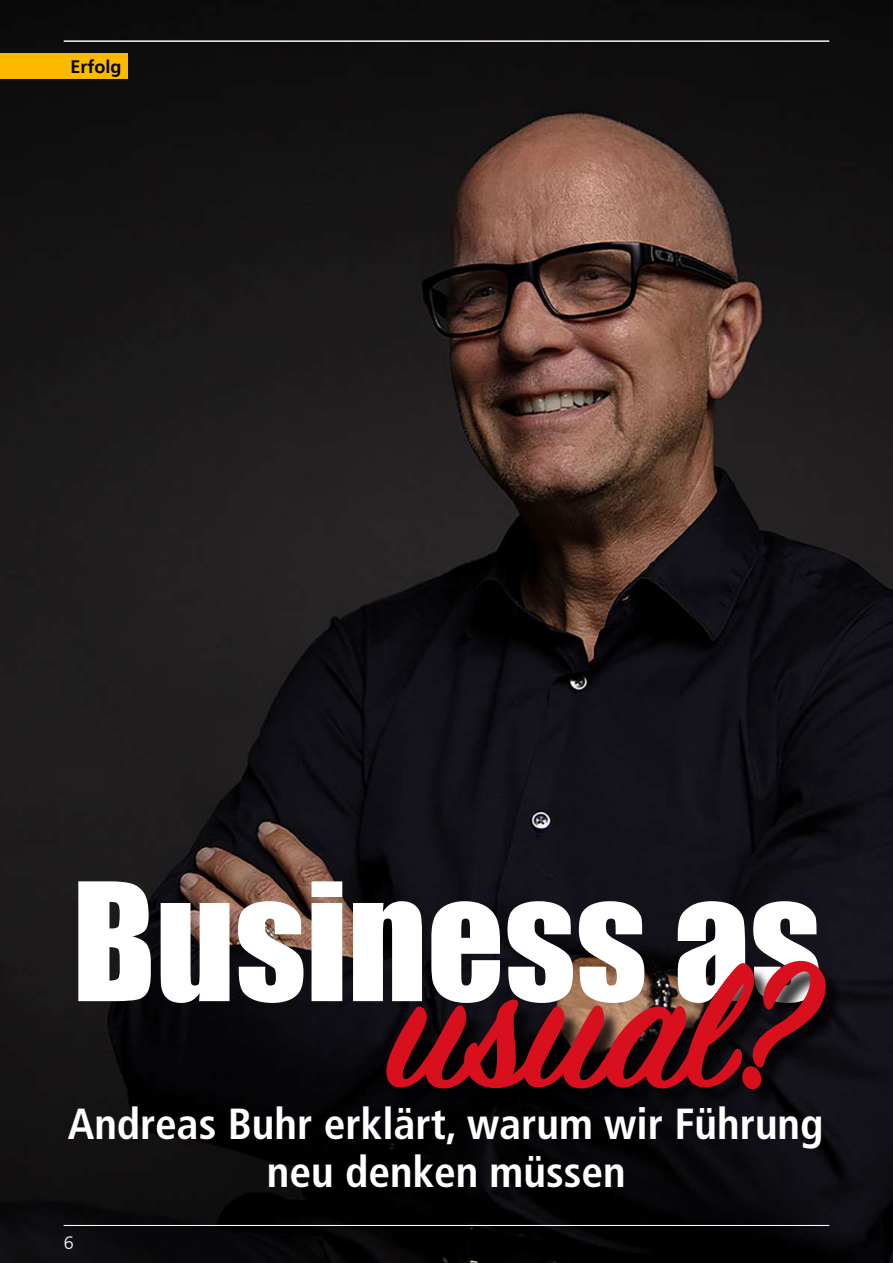
<style>
.page{position:relative;width:893px;height:1263px;background:#fff}
.page>*{position:absolute;margin:0;border:0;box-sizing:border-box;transform-origin:0 0}
.t1{font:600 196.5px "Sign Painter House Script";color:#d8101e}
.t2{font:151.5px "Impact";color:#fff}
.t3{font:700 condensed 43.5px/48px "Frutiger LT Pro";color:#fff;text-align:center}
.t4{font:700 18px "Frutiger LT";color:#000}
.t5{font:300 18px "Frutiger LT";color:#fff}
</style>
<div class="page">
<img style="left:0;top:0;width:893px;height:1263px">
<div style="left:0;top:53px;width:128px;height:26px;background:#fbba00"></div>
<hr style="left:64px;top:1225px;width:765px;height:1px;background:#fff">
<hr style="left:64px;top:41px;width:765px;height:1px;background:#fff">
<div style="left:389px;top:964px;width:455px;height:144px;background:#000;opacity:.75"></div>
<p class="t4" style="left:71px;top:56px;width:53px">Erfolg</p>
<h2 class="t2" style="left:72px;top:824px;width:751px">Business as</h2>
<h1 class="t1" style="left:390px;top:908px;width:419px">usual?</h1>
<p class="t3" style="left:68px;top:1100px;width:757px">Andreas Buhr erklärt, warum wir Führung neu denken müssen</p>
<p class="t5" style="left:64px;top:1233px;width:12px">6</p>
</div>
